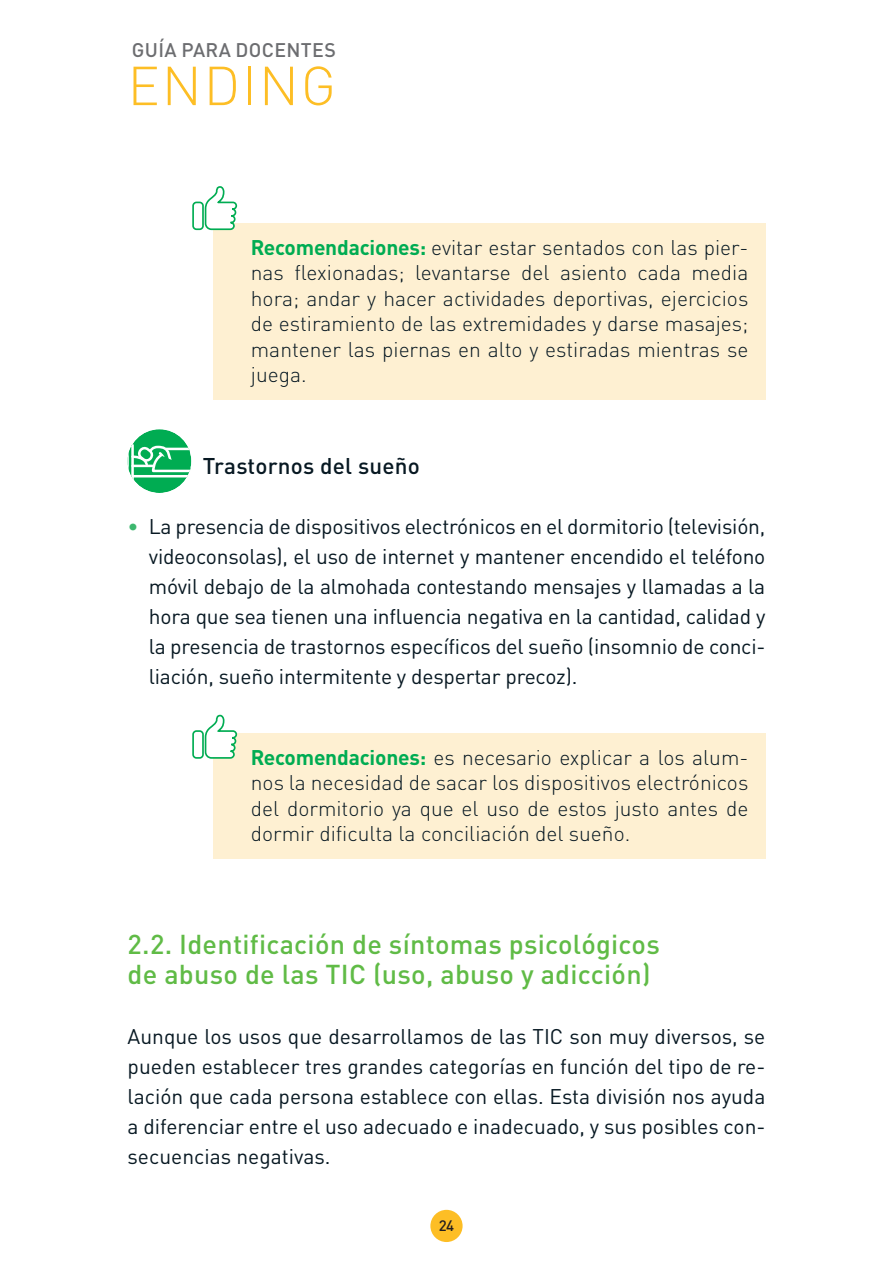
<style>
.page{position:relative;width:893px;height:1263px;background:#fff}
.page>*{position:absolute;margin:0;border:0;box-sizing:border-box;transform-origin:0 0}
.t1{font:300 54px "DIN Pro";letter-spacing:.035em;color:#fdbe25}
.t2{font:500 27px/30px "DIN Pro";letter-spacing:.01em;color:#60bb46}
.t3{font:500 22.5px "DIN Pro";letter-spacing:.01em;color:#071822}
.t4{font:21px/30px "DIN Pro";letter-spacing:-.01em;color:#071822;text-align:justify}
.t5{font:300 21px/25.5px "DIN Pro";color:#071822;text-align:justify}
.t6{font:500 19.5px "DIN Pro";letter-spacing:.02em;color:#6c6d70}
.t7{font:500 15px "DIN Pro";color:#231f20}
.s1{font-weight:700;color:#00ac52}
.s2{color:#3cb76e}
</style>
<div class="page">
<div style="left:430px;top:1210px;width:33px;height:32px;background:#fdbe25;border-radius:50%"></div>
<div style="left:213px;top:223px;width:552px;height:176px;background:#fef0d2"></div>
<div style="left:128px;top:429px;width:63px;height:64px;background:#00ac52;border-radius:50%"></div>
<svg style="left:128px;top:444px;width:63px;height:38px"></svg>
<div style="left:213px;top:733px;width:552px;height:125px;background:#fef0d2"></div>
<svg style="left:192px;top:186px;width:45px;height:44px"></svg>
<svg style="left:192px;top:715px;width:45px;height:44px"></svg>
<p class="t6" style="left:132px;top:34px;width:206px">GUÍA PARA DOCENTES</p>
<h1 class="t1" style="left:128px;top:44px;width:210px">ENDING</h1>
<p class="t5" style="left:251px;top:233px;width:499px"><span class="s1">Recomendaciones:</span> evitar estar sentados con las pier&shy;nas flexionadas; levantarse del asiento cada media hora; andar y hacer actividades deportivas, ejercicios de estiramiento de las extremidades y darse masajes; mantener las piernas en alto y estiradas mientras se juega.</p>
<p class="t3" style="left:203px;top:448px;width:219px">Trastornos del sueño</p>
<p class="t4" style="left:149px;top:509px;width:618px;text-indent:-21px"><span class="s2">•</span> La presencia de dispositivos electrónicos en el dormitorio (televisión, videoconsolas), el uso de internet y mantener encendido el teléfono móvil debajo de la almohada contestando mensajes y llamadas a la hora que sea tienen una influencia negativa en la cantidad, calidad y la presencia de trastornos específicos del sueño (insomnio de conci&shy;liación, sueño intermitente y despertar precoz).</p>
<p class="t5" style="left:251px;top:743px;width:499px"><span class="s1">Recomendaciones:</span> es necesario explicar a los alum&shy;nos la necesidad de sacar los dispositivos electrónicos del dormitorio ya que el uso de estos justo antes de dormir dificulta la conciliación del sueño.</p>
<p class="t2" style="left:128px;top:926px;width:534px">2.2. Identificación de síntomas psicológicos de abuso de las TIC (uso, abuso y adicción)</p>
<p class="t4" style="left:128px;top:1019px;width:639px">Aunque los usos que desarrollamos de las TIC son muy diversos, se pueden establecer tres grandes categorías en función del tipo de re&shy;lación que cada persona establece con ellas. Esta división nos ayuda a diferenciar entre el uso adecuado e inadecuado, y sus posibles con&shy;secuencias negativas.</p>
<p class="t7" style="left:439px;top:1213px;width:17px">24</p>
</div>
